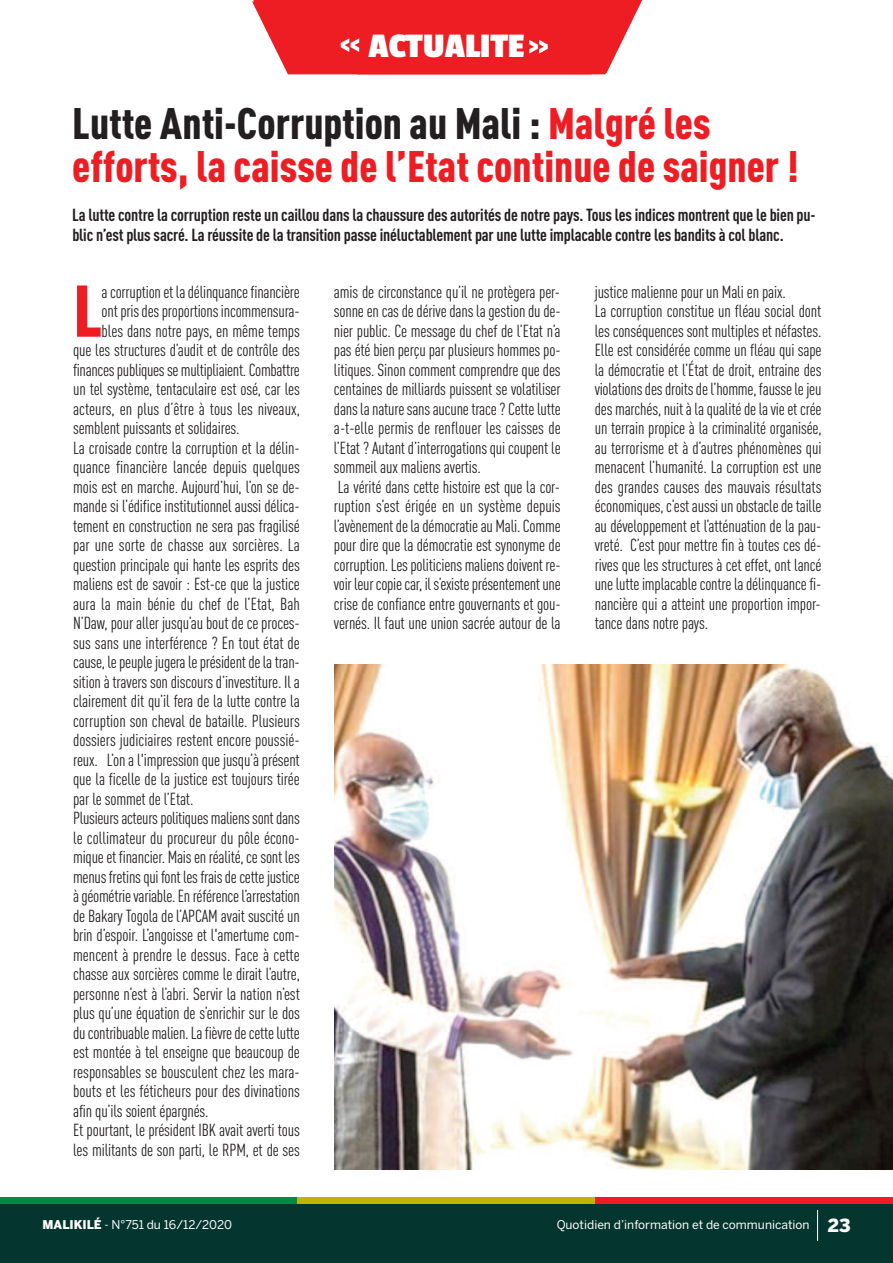
<style>
.page{position:relative;width:893px;height:1263px;background:#fff}
.page>*{position:absolute;margin:0;border:0;box-sizing:border-box;transform-origin:0 0}
.t1{font:900 condensed 72px "DIN Pro";color:#ee1d23}
.t2{font:900 condensed 43.5px/43.5px "DIN Pro";color:#ee1d23}
.t3{font:700 36px "Passion One";color:#fff}
.t4{font:condensed 17.25px/19.5px "DIN Pro";letter-spacing:-.01em;color:#231f20}
.t5{font:700 condensed 17.25px/19.5px "DIN Pro";letter-spacing:-.01em;color:#231f20}
.t6{font:12px "Benton Sans";color:#fff}
.s1{color:#231f20}
.s2{font-weight:900}
.s3{font-weight:900;font-size:18px}
</style>
<div class="page">
<div style="left:0;top:1203px;width:893px;height:60px;background:#05352f"></div>
<div style="left:0;top:1197px;width:298px;height:6px;background:#008b43"></div>
<div style="left:298px;top:1197px;width:297px;height:6px;background:#c0b301"></div>
<div style="left:595px;top:1197px;width:297px;height:6px;background:#ee1d23"></div>
<hr style="left:817px;top:1210px;width:1px;height:31px;background:#fff">
<svg style="left:252px;top:0;width:390px;height:74px"></svg>
<img style="left:335px;top:664px;width:557px;height:505px">
<h3 class="t3" style="left:369px;top:27px;width:157px">ACTUALITE</h3>
<h2 class="t2" style="left:72px;top:105px;width:728px"><span class="s1">Lutte Anti-Corruption au Mali :</span> Malgré les efforts, la caisse de l’Etat continue de saigner !</h2>
<p class="t5" style="left:72px;top:207px;width:745px">La lutte contre la corruption reste un caillou dans la chaussure des autorités de notre pays. Tous les indices montrent que le bien pu&shy;blic n’est plus sacré. La réussite de la transition passe inéluctablement par une lutte implacable contre les bandits à col blanc.</p>
<h1 class="t1" style="left:73px;top:285px;width:31px">L</h1>
<p class="t4" style="left:102px;top:284px;width:200px">acorruptionet ladélinquancefinancière</p>
<p class="t4" style="left:102px;top:303px;width:200px">ontprisdesproportionsincommensura-</p>
<p class="t4" style="left:102px;top:323px;width:200px">bles dans notre pays, en même temps</p>
<p class="t4" style="left:73px;top:342px;width:228px">que les structures d’audit et de contrôle des</p>
<p class="t4" style="left:73px;top:362px;width:228px">financespubliquessemultipliaient.Combattre</p>
<p class="t4" style="left:73px;top:381px;width:228px">un tel système, tentaculaire est osé, car les</p>
<p class="t4" style="left:73px;top:401px;width:228px">acteurs, en plus d’être à tous les niveaux,</p>
<p class="t4" style="left:73px;top:420px;width:168px">semblent puissants et solidaires.</p>
<p class="t4" style="left:73px;top:440px;width:228px">La croisade contre la corruption et la délin-</p>
<p class="t4" style="left:73px;top:459px;width:228px">quance financière lancée depuis quelques</p>
<p class="t4" style="left:73px;top:479px;width:228px">mois est en marche. Aujourd’hui, l’on se de-</p>
<p class="t4" style="left:73px;top:498px;width:228px">mande si l’édifice institutionnel aussi délica-</p>
<p class="t4" style="left:73px;top:518px;width:228px">tement en construction ne sera pas fragilisé</p>
<p class="t4" style="left:73px;top:537px;width:228px">par une sorte de chasse aux sorcières. La</p>
<p class="t4" style="left:73px;top:557px;width:228px">question principale qui hante les esprits des</p>
<p class="t4" style="left:73px;top:576px;width:228px">maliens est de savoir : Est-ce que la justice</p>
<p class="t4" style="left:73px;top:596px;width:228px">aura la main bénie du chef de l’Etat, Bah</p>
<p class="t4" style="left:73px;top:615px;width:228px">N’Daw, pour aller jusqu’au bout de ce proces-</p>
<p class="t4" style="left:73px;top:635px;width:228px">sus sans une interférence ? En tout état de</p>
<p class="t4" style="left:73px;top:654px;width:228px">cause, lepeuplejugeraleprésidentdelatran-</p>
<p class="t4" style="left:73px;top:674px;width:228px">sition à travers son discours d’investiture. Il a</p>
<p class="t4" style="left:73px;top:693px;width:228px">clairement dit qu’il fera de la lutte contre la</p>
<p class="t4" style="left:73px;top:713px;width:228px">corruption son cheval de bataille. Plusieurs</p>
<p class="t4" style="left:73px;top:732px;width:228px">dossiers judiciaires restent encore poussié-</p>
<p class="t4" style="left:73px;top:752px;width:228px">reux. L’on a l'impression que jusqu’à présent</p>
<p class="t4" style="left:73px;top:771px;width:228px">que la ficelle de la justice est toujours tirée</p>
<p class="t4" style="left:73px;top:791px;width:122px">par le sommet de l’Etat.</p>
<p class="t4" style="left:73px;top:810px;width:228px">Plusieursacteurspolitiquesmalienssontdans</p>
<p class="t4" style="left:73px;top:830px;width:228px">le collimateur du procureur du pôle écono-</p>
<p class="t4" style="left:73px;top:849px;width:228px">miqueet financier. Maisenréalité,cesont les</p>
<p class="t4" style="left:73px;top:869px;width:228px">menusfretinsqui font lesfraisdecettejustice</p>
<p class="t4" style="left:73px;top:888px;width:228px">àgéométrievariable.Enréférencel’arrestation</p>
<p class="t4" style="left:73px;top:908px;width:228px">de Bakary Togola de l’APCAM avait suscité un</p>
<p class="t4" style="left:73px;top:927px;width:228px">brin d’espoir. L’angoisse et l'amertume com-</p>
<p class="t4" style="left:73px;top:947px;width:228px">mencent à prendre le dessus. Face à cette</p>
<p class="t4" style="left:73px;top:966px;width:228px">chasse aux sorcières comme le dirait l’autre,</p>
<p class="t4" style="left:73px;top:986px;width:228px">personne n’est à l’abri. Servir la nation n’est</p>
<p class="t4" style="left:73px;top:1005px;width:228px">plus qu’une équation de s’enrichir sur le dos</p>
<p class="t4" style="left:73px;top:1025px;width:228px">ducontribuablemalien.Lafièvredecettelutte</p>
<p class="t4" style="left:73px;top:1044px;width:228px">est montée à tel enseigne que beaucoup de</p>
<p class="t4" style="left:73px;top:1064px;width:228px">responsables se bousculent chez les mara-</p>
<p class="t4" style="left:73px;top:1083px;width:228px">bouts et les féticheurs pour des divinations</p>
<p class="t4" style="left:73px;top:1103px;width:137px">afin qu’ils soient épargnés.</p>
<p class="t4" style="left:73px;top:1122px;width:228px">Et pourtant, le président IBK avait averti tous</p>
<p class="t4" style="left:73px;top:1142px;width:228px">les militants de son parti, le RPM, et de ses</p>
<p class="t4" style="left:334px;top:284px;width:228px">amis de circonstance qu’il ne protègera per&shy;sonne en cas de dérive dans la gestion du de&shy;nier public. Ce message du chef de l’Etat n’a pas été bien perçu par plusieurs hommes po&shy;litiques. Sinon comment comprendre que des centaines de milliards puissent se volatiliser danslanaturesansaucunetrace?Cettelutte a-t-elle permis de renflouer les caisses de l’Etat ? Autant d’interrogations qui coupent le sommeil aux maliens avertis.<br>La vérité dans cette histoire est que la cor&shy;ruption s’est érigée en un système depuis l’avènementdeladémocratieau Mali.Comme pour dire que la démocratie est synonyme de corruption.Lespoliticiens maliensdoivent re&shy;voir leurcopiecar, ils’existeprésentementune crise de confiance entre gouvernants et gou&shy;vernés. Il faut une union sacrée autour de la</p>
<p class="t4" style="left:595px;top:284px;width:228px">justice malienne pour un Mali en paix.<br>La corruption constitue un fléau social dont les conséquences sont multiples et néfastes.<br>Elle est considérée comme un fléau qui sape la démocratie et l’État de droit, entraine des violationsdesdroitsdel’homme, fausselejeu des marchés, nuit à la qualité de la vie et crée un terrain propice à la criminalité organisée, au terrorisme et à d’autres phénomènes qui menacent l’humanité. La corruption est une des grandes causes des mauvais résultats économiques,c’estaussiunobstacledetaille au développement et l’atténuation de la pau&shy;vreté. C’est pour mettre fin à toutes ces dé&shy;rives que les structures à cet effet, ont lancé unelutteimplacablecontreladélinquancefi&shy;nancière qui a atteint une proportion impor&shy;tance dans notre pays.</p>
<p class="t6" style="left:43px;top:1218px;width:191px"><span class="s2">MALIKILÉ</span> - N°751 du 16/12/2020</p>
<p class="t6" style="left:557px;top:1218px;width:295px">Quotidien d’information et de communication <span class="s3">23</span></p>
</div>
